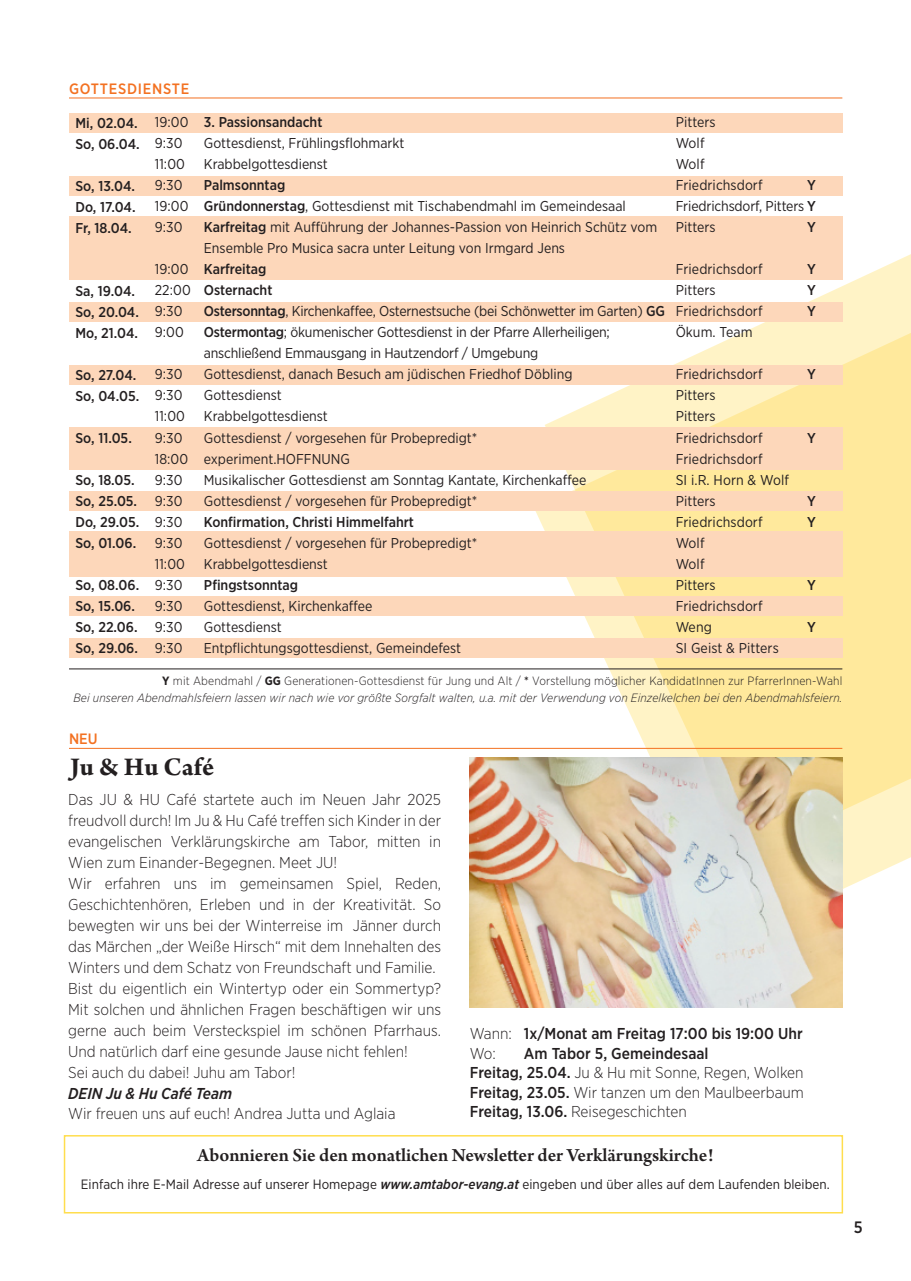
<style>
.page{position:relative;width:911px;height:1281px;background:#fff}
.page>*{position:absolute;margin:0;border:0;box-sizing:border-box;transform-origin:0 0}
.t1{font:700 27px "Arno Pro";letter-spacing:.005em;color:#231f20}
.t2{font:600 19.5px "Arno Pro";letter-spacing:-.005em;color:#231f20}
.t3{font:500 16.5px "Gotham Narrow";color:#231f20}
.t4{font:300 15.75px/21px "Gotham Narrow";color:#231f20}
.t5{font:500 15.75px/19.5px "Gotham Narrow";color:#231f20}
.t6{font:italic 500 15.75px "Gotham Narrow";color:#231f20}
.t7{font:500 15px "Gotham Narrow";letter-spacing:.05em;color:#f37121}
.t8{font:14.25px/21px "Gotham Narrow";color:#231f20}
.t9{font:500 14.25px/21px "Gotham Narrow";color:#231f20}
.t10{font:13.5px "Gotham Narrow";letter-spacing:.005em;color:#231f20}
.t11{font:italic 300 12px/17.4px "Gotham Narrow";letter-spacing:.01em;color:#231f20;text-align:right}
.s1{font-weight:500}
.s2{font-weight:700;font-style:normal}
.s3{font-style:normal}
.s4{font-weight:500;font-style:normal}
.s5{font-weight:300}
.s6{font-weight:500;font-style:italic}
</style>
<div class="page">
<svg style="left:544px;top:97px;width:366px;height:1117px"></svg>
<hr style="left:69px;top:98px;width:773px;height:1px;background:#f37121">
<div style="left:69px;top:531px;width:773px;height:45px;background:#fdd7ba"></div>
<div style="left:69px;top:113px;width:773px;height:20px;background:#fdd7ba"></div>
<div style="left:69px;top:176px;width:773px;height:20px;background:#fdd7ba"></div>
<div style="left:69px;top:302px;width:773px;height:19px;background:#fdd7ba"></div>
<div style="left:69px;top:365px;width:773px;height:20px;background:#fdd7ba"></div>
<div style="left:69px;top:491px;width:773px;height:20px;background:#fdd7ba"></div>
<div style="left:69px;top:596px;width:773px;height:20px;background:#fdd7ba"></div>
<div style="left:69px;top:637px;width:773px;height:20px;background:#fdd7ba"></div>
<div style="left:69px;top:427px;width:773px;height:43px;background:#fdd7ba"></div>
<div style="left:69px;top:216px;width:773px;height:63px;background:#fdd7ba"></div>
<hr style="left:69px;top:668px;width:773px;height:1px;background:#231f20">
<div style="left:64px;top:1135px;width:778px;height:77px;background:#fff"></div>
<div style="left:64px;top:1134px;width:779px;height:79px;border:2px solid #ffde4e"></div>
<hr style="left:69px;top:748px;width:773px;height:1px;background:#f37121">
<img style="left:470px;top:757px;width:372px;height:250px">
<p class="t7" style="left:69px;top:81px;width:122px">GOTTESDIENSTE</p>
<p class="t9" style="left:75px;top:113px;width:66px">Mi, 02.04.<br>So, 06.04.</p>
<p class="t9" style="left:75px;top:176px;width:62px;text-align:justify">So, 13.04.<br>Do, 17.04.<br>Fr, 18.04.</p>
<p class="t9" style="left:204px;top:112px;width:120px">3. Passionsandacht</p>
<p class="t8" style="left:204px;top:133px;width:202px">Gottesdienst, Frühlingsflohmarkt<br>Krabbelgottesdienst</p>
<p class="t8" style="left:204px;top:175px;width:455px"><span class="s1">Palmsonntag<br>Gründonnerstag</span>, Gottesdienst mit Tischabendmahl im Gemeindesaal <span class="s1">Karfreitag</span> mit Aufführung der Johannes-Passion von Heinrich Schütz vom Ensemble Pro Musica sacra unter Leitung von Irmgard Jens</p>
<p class="t8" style="left:204px;top:259px;width:462px"><span class="s1">Karfreitag<br>Osternacht<br>Ostersonntag</span>, Kirchenkaffee, Osternestsuche (bei Schönwetter im Garten) <span class="s1">GG Ostermontag</span>; ökumenischer Gottesdienst in der Pfarre Allerheiligen; anschließend Emmausgang in Hautzendorf / Umgebung<br>Gottesdienst, danach Besuch am jüdischen Friedhof Döbling<br>Gottesdienst<br>Krabbelgottesdienst<br>Gottesdienst / vorgesehen für Probepredigt*<br>experiment.HOFFNUNG<br>Musikalischer Gottesdienst am Sonntag Kantate, Kirchenkaffee Gottesdienst / vorgesehen für Probepredigt*</p>
<p class="t9" style="left:204px;top:511px;width:211px">Konfirmation, Christi Himmelfahrt</p>
<p class="t8" style="left:204px;top:532px;width:275px">Gottesdienst / vorgesehen für Probepredigt*<br>Krabbelgottesdienst</p>
<p class="t9" style="left:204px;top:574px;width:96px">Pfingstsonntag</p>
<p class="t8" style="left:204px;top:595px;width:259px">Gottesdienst, Kirchenkaffee<br>Gottesdienst<br>Entpflichtungsgottesdienst, Gemeindefest</p>
<p class="t8" style="left:675px;top:112px;width:141px">Pitters<br>Wolf<br>Wolf<br>Friedrichsdorf<br>Friedrichsdorf, Pitters <span class="s1">Y<br></span>Pitters</p>
<p class="t8" style="left:675px;top:259px;width:88px">Friedrichsdorf<br>Pitters<br>Friedrichsdorf<br>Ökum. Team</p>
<p class="t8" style="left:675px;top:364px;width:115px">Friedrichsdorf<br>Pitters<br>Pitters<br>Friedrichsdorf<br>Friedrichsdorf<br>SI i.R. Horn &amp; Wolf<br>Pitters<br>Friedrichsdorf<br>Wolf<br>Wolf<br>Pitters<br>Friedrichsdorf<br>Weng<br>SI Geist &amp; Pitters</p>
<p class="t8" style="left:155px;top:112px;width:35px">19:00<br>9:30<br>11:00<br>9:30<br>19:00<br>9:30</p>
<p class="t8" style="left:155px;top:259px;width:37px">19:00<br>22:00<br>9:30<br>9:00</p>
<p class="t8" style="left:155px;top:364px;width:35px">9:30<br>9:30<br>11:00<br>9:30<br>18:00<br>9:30<br>9:30<br>9:30<br>9:30<br>11:00<br>9:30<br>9:30<br>9:30<br>9:30</p>
<p class="t11" style="left:73px;top:672px;width:770px"><span class="s2">Y</span> <span class="s3">mit Abendmahl /</span> <span class="s2">GG</span> <span class="s3">Generationen-Gottesdienst für Jung und Alt /</span> <span class="s4">*</span> <span class="s3">Vorstellung möglicher KandidatInnen zur PfarrerInnen-Wahl<br></span>Bei unseren Abendmahlsfeiern lassen wir nach wie vor größte Sorgfalt walten, u.a. mit der Verwendung von Einzelkelchen bei den Abendmahlsfeiern.</p>
<p class="t9" style="left:807px;top:175px;width:10px">Y</p>
<p class="t9" style="left:807px;top:217px;width:10px">Y</p>
<p class="t9" style="left:807px;top:259px;width:10px;text-align:justify">Y Y Y</p>
<p class="t9" style="left:75px;top:281px;width:65px">Sa, 19.04.<br>So, 20.04.<br>Mo, 21.04.</p>
<p class="t9" style="left:75px;top:365px;width:65px">So, 27.04.<br>So, 04.05.</p>
<p class="t9" style="left:75px;top:428px;width:58px">So, 11.05.</p>
<p class="t9" style="left:75px;top:470px;width:65px">So, 18.05.<br>So, 25.05.<br>Do, 29.05.<br>So, 01.06.</p>
<p class="t9" style="left:75px;top:575px;width:65px">So, 08.06.<br>So, 15.06.<br>So, 22.06.<br>So, 29.06.</p>
<p class="t9" style="left:807px;top:364px;width:10px">Y</p>
<p class="t9" style="left:807px;top:427px;width:10px">Y</p>
<p class="t9" style="left:807px;top:490px;width:10px">Y<br>Y</p>
<p class="t9" style="left:807px;top:574px;width:10px">Y</p>
<p class="t9" style="left:807px;top:616px;width:10px">Y</p>
<p class="t7" style="left:69px;top:731px;width:30px">NEU</p>
<h1 class="t1" style="left:70px;top:757px;width:146px">Ju &amp; Hu Café</h1>
<p class="t4" style="left:68px;top:789px;width:374px">Das JU &amp; HU Café startete auch im Neuen Jahr 2025 freudvoll durch! Im Ju &amp; Hu Café treffen sich Kinder in der evangelischen Verklärungskirche am Tabor, mitten in Wien zum Einander-Begegnen. Meet JU!<br>Wir erfahren uns im gemeinsamen Spiel, Reden, Geschichtenhören, Erleben und in der Kreativität. So bewegten wir uns bei der Winterreise im Jänner durch das Märchen „der Weiße Hirsch“ mit dem Innehalten des Winters und dem Schatz von Freundschaft und Familie.<br>Bist du eigentlich ein Wintertyp oder ein Sommertyp?<br>Mit solchen und ähnlichen Fragen beschäftigen wir uns gerne auch beim Versteckspiel im schönen Pfarrhaus.<br>Und natürlich darf eine gesunde Jause nicht fehlen!<br>Sei auch du dabei! Juhu am Tabor!</p>
<p class="t6" style="left:68px;top:1086px;width:165px">DEIN Ju &amp; Hu Café Team</p>
<p class="t4" style="left:68px;top:1103px;width:329px">Wir freuen uns auf euch! Andrea Jutta und Aglaia</p>
<p class="t5" style="left:470px;top:1024px;width:334px"><span class="s5">Wann:</span> 1x/Monat am Freitag 17:00 bis 19:00 Uhr<br><span class="s5">Wo:</span></p>
<p class="t4" style="left:470px;top:1043px;width:335px;line-height:19.5px;text-indent:54px"><span class="s1">Am Tabor 5, Gemeindesaal<br>Freitag, 25.04.</span> Ju &amp; Hu mit Sonne, Regen, Wolken <span class="s1">Freitag, 23.05.</span> Wir tanzen um den Maulbeerbaum <span class="s1">Freitag, 13.06.</span> Reisegeschichten</p>
<h2 class="t2" style="left:197px;top:1147px;width:518px">Abonnieren Sie den monatlichen Newsletter der Verklärungskirche!</h2>
<p class="t10" style="left:81px;top:1177px;width:750px">Einfach ihre E-Mail Adresse auf unserer Homepage <span class="s6">www.amtabor-evang.at</span> eingeben und über alles auf dem Laufenden bleiben.</p>
<p class="t3" style="left:853px;top:1219px;width:10px">5</p>
</div>
